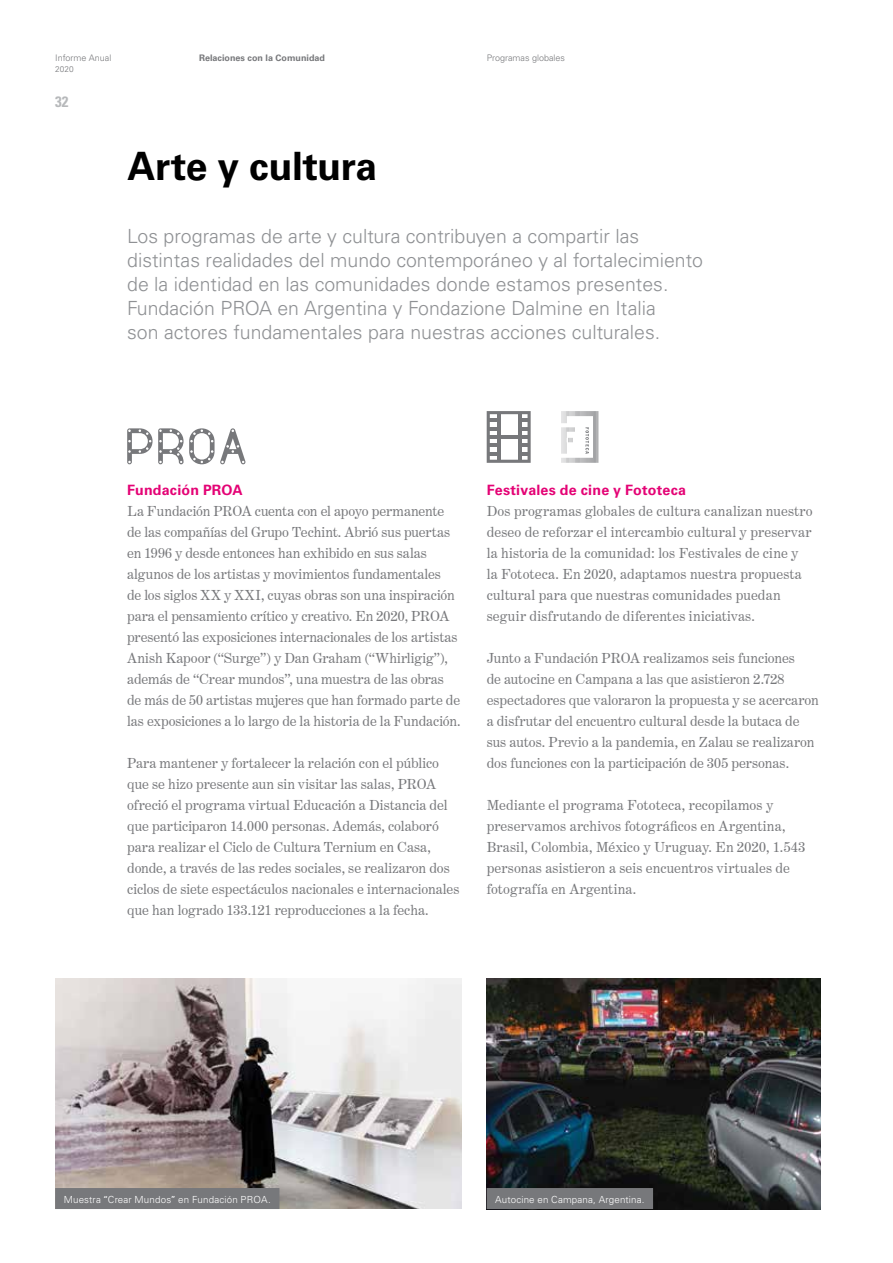
<style>
.page{position:relative;width:893px;height:1263px;background:#fff}
.page>*{position:absolute;margin:0;border:0;box-sizing:border-box;transform-origin:0 0}
.t1{font:700 39px "Univers LT Std";letter-spacing:-.01em;color:#000}
.t2{font:300 19.5px/24px "Univers LT Std";color:#8f9194}
.t3{font:700 condensed 15px "Univers LT Std";color:#b7b9bb}
.t4{font:700 14.25px "Univers LT Std";letter-spacing:.015em;color:#e40375}
.t5{font:13.95px/21px "Century Expanded BT";letter-spacing:.005em;color:#77787b}
.t6{font:300 9.75px "Univers LT Std";letter-spacing:.02em;color:#fff}
.t7{font:300 9px "Univers LT Std";color:#77787b}
.t8{font:700 9px "Univers LT Std";color:#77787b}
.t9{font:300 8.25px "Univers LT Std";color:#77787b}
.s1{font-weight:400;font-stretch:condensed}
</style>
<div class="page">
<img style="left:55px;top:978px;width:406px;height:231px">
<div style="left:55px;top:1188px;width:224px;height:21px;background:#77787b"></div>
<img style="left:487px;top:978px;width:334px;height:231px">
<div style="left:487px;top:1188px;width:166px;height:21px;background:#77787b"></div>
<svg style="left:127px;top:428px;width:119px;height:36px"></svg>
<svg style="left:487px;top:411px;width:44px;height:52px"></svg>
<svg style="left:561px;top:411px;width:37px;height:52px"></svg>
<p class="t7" style="left:55px;top:53px;width:58px">Informe Anual</p>
<p class="t7" style="left:487px;top:53px;width:80px">Programas globales</p>
<p class="t9" style="left:55px;top:64px;width:20px">2020</p>
<p class="t8" style="left:199px;top:53px;width:128px">Relaciones con la Comunidad</p>
<p class="t3" style="left:55px;top:92px;width:15px">32</p>
<h1 class="t1" style="left:128px;top:143px;width:251px">Arte y cultura</h1>
<p class="t2" style="left:127px;top:224px;width:577px">Los programas de arte y cultura contribuyen a compartir las distintas realidades del mundo contemporáneo y al fortalecimiento de la identidad en las comunidades donde estamos presentes.<br>Fundación PROA en Argentina y Fondazione Dalmine en Italia<br>son actores fundamentales para nuestras acciones culturales.</p>
<p class="t4" style="left:127px;top:482px;width:117px">Fundación PROA</p>
<p class="t5" style="left:127px;top:500px;width:335px">La Fundación PROA cuenta con el apoyo permanente de las compañías del Grupo Techint. Abrió sus puertas en 1996 y desde entonces han exhibido en sus salas algunos de los artistas y movimientos fundamentales<br>de los siglos XX y XXI, cuyas obras son una inspiración para el pensamiento crítico y creativo. En 2020, PROA presentó las exposiciones internacionales de los artistas Anish Kapoor (“Surge”) y Dan Graham (“Whirligig”), además de “Crear mundos”, una muestra de las obras de más de 50 artistas mujeres que han formado parte de las exposiciones a lo largo de la historia de la Fundación.</p>
<p class="t5" style="left:127px;top:752px;width:334px">Para mantener y fortalecer la relación con el público que se hizo presente aun sin visitar las salas, PROA ofreció el programa virtual Educación a Distancia del que participaron 14.000 personas. Además, colaboró para realizar el Ciclo de Cultura Ternium en Casa, donde, a través de las redes sociales, se realizaron dos ciclos de siete espectáculos nacionales e internacionales que han logrado 133.121 reproducciones a la fecha.</p>
<p class="t4" style="left:487px;top:482px;width:201px">Festivales de cine y Fototeca</p>
<p class="t5" style="left:487px;top:500px;width:327px">Dos programas globales de cultura canalizan nuestro deseo de reforzar el intercambio cultural y preservar la historia de la comunidad: los Festivales de cine y la Fototeca. En 2020, adaptamos nuestra propuesta cultural para que nuestras comunidades puedan seguir disfrutando de diferentes iniciativas.</p>
<p class="t5" style="left:487px;top:647px;width:334px">Junto a Fundación PROA realizamos seis funciones<br>de autocine en Campana a las que asistieron 2.728 espectadores que valoraron la propuesta y se acercaron a disfrutar del encuentro cultural desde la butaca de sus autos. Previo a la pandemia, en Zalau se realizaron dos funciones con la participación de 305 personas.</p>
<p class="t5" style="left:487px;top:794px;width:320px">Mediante el programa Fototeca, recopilamos y preservamos archivos fotográficos en Argentina, Brasil, Colombia, México y Uruguay. En 2020, 1.543 personas asistieron a seis encuentros virtuales de fotografía en Argentina.</p>
<p class="t6" style="left:64px;top:1193px;width:209px">Muestra <span class="s1">“</span>Crear Mundos<span class="s1">”</span> en Fundación PROA.</p>
<p class="t6" style="left:495px;top:1193px;width:151px">Autocine en Campana, Argentina.</p>
</div>
